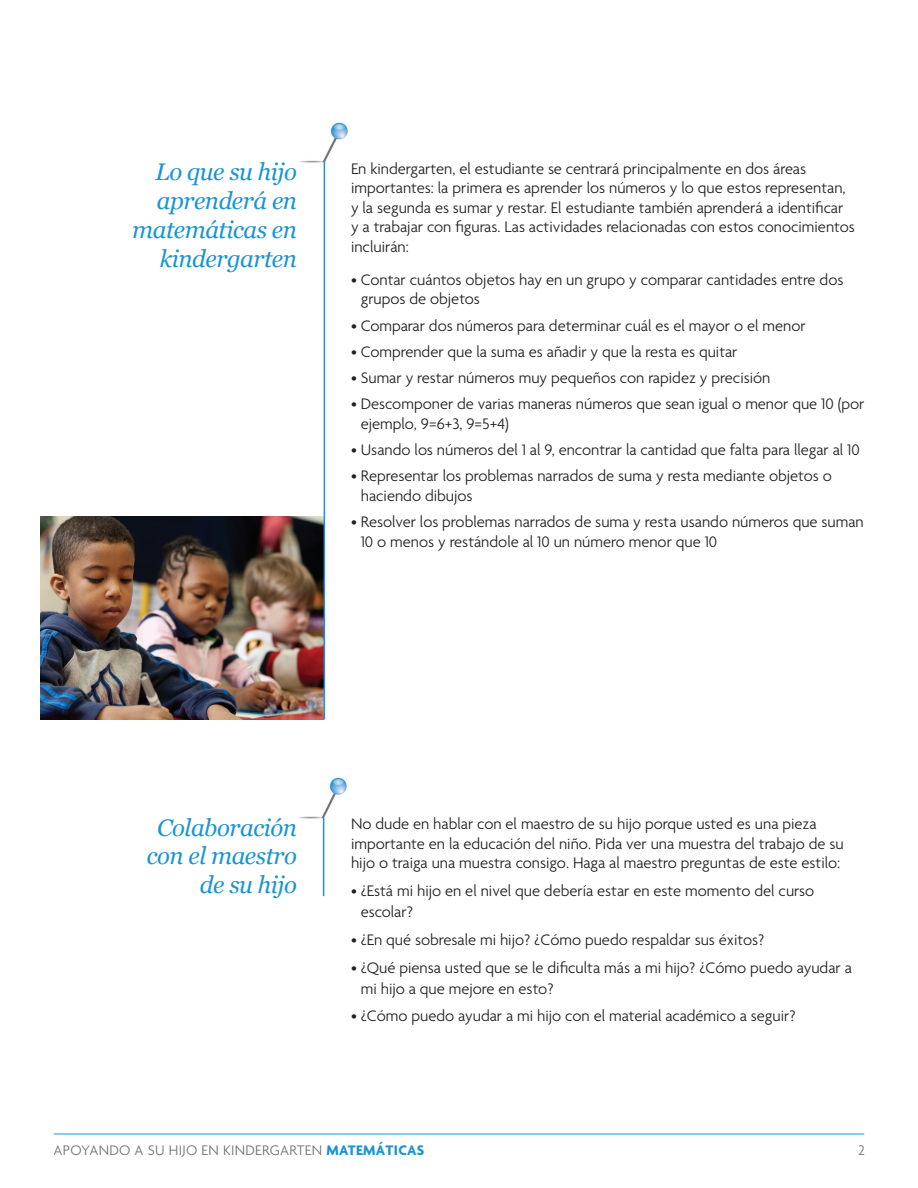
<style>
.page{position:relative;width:918px;height:1188px;background:#fff}
.page>*{position:absolute;margin:0;border:0;box-sizing:border-box;transform-origin:0 0}
.Call_Out{font:italic 24px/28.8px "Georgia";letter-spacing:-.02em;color:#1c94d2;text-align:right}
.Body_Copy{font:300 16.5px/19.5px "Agenda";color:#231f20}
.Bullet_Copy{font:300 16.5px/21px "Agenda";color:#231f20}
.t1{font:300 15px "Agenda";letter-spacing:.02em;color:#717074}
.s1{font-weight:700;color:#1c94d2}
</style>
<div class="page">
<img style="left:298px;top:777px;width:49px;height:43px">
<img style="left:299px;top:122px;width:49px;height:43px">
<img style="left:40px;top:517px;width:284px;height:203px">
<hr style="left:324px;top:162px;width:1px;height:557px;background:#1c94d2">
<hr style="left:323px;top:818px;width:1px;height:78px;background:#1c94d2">
<hr style="left:54px;top:1134px;width:810px;height:1px;background:#1c94d2">
<p class="Call_Out" style="left:132px;top:158px;width:166px">Lo que su hijo aprenderá en matemáticas en kindergarten</p>
<p class="Body_Copy" style="left:351px;top:160px;width:505px">En kindergarten, el estudiante se centrará principalmente en dos áreas importantes: la primera es aprender los números y lo que estos representan, y la segunda es sumar y restar. El estudiante también aprenderá a identificar y a trabajar con figuras. Las actividades relacionadas con estos conocimientos incluirán:</p>
<p class="Body_Copy" style="left:361px;top:271px;width:484px;text-indent:-10px">• Contar cuántos objetos hay en un grupo y comparar cantidades entre dos grupos de objetos</p>
<p class="Body_Copy" style="left:351px;top:317px;width:456px">• Comparar dos números para determinar cuál es el mayor o el menor</p>
<p class="Body_Copy" style="left:351px;top:343px;width:388px">• Comprender que la suma es añadir y que la resta es quitar</p>
<p class="Body_Copy" style="left:351px;top:369px;width:421px">• Sumar y restar números muy pequeños con rapidez y precisión</p>
<p class="Body_Copy" style="left:361px;top:395px;width:505px;text-indent:-10px">• Descomponer de varias maneras números que sean igual o menor que 10 (por ejemplo, 9=6+3, 9=5+4)</p>
<p class="Body_Copy" style="left:351px;top:441px;width:510px">• Usando los números del 1 al 9, encontrar la cantidad que falta para llegar al 10</p>
<p class="Body_Copy" style="left:361px;top:467px;width:473px;text-indent:-10px">• Representar los problemas narrados de suma y resta mediante objetos o haciendo dibujos</p>
<p class="Body_Copy" style="left:361px;top:513px;width:505px;text-indent:-10px">• Resolver los problemas narrados de suma y resta usando números que suman<br>10 o menos y restándole al 10 un número menor que 10</p>
<p class="Call_Out" style="left:147px;top:813px;width:152px">Colaboración con el maestro de su hijo</p>
<p class="Body_Copy" style="left:351px;top:815px;width:494px">No dude en hablar con el maestro de su hijo porque usted es una pieza importante en la educación del niño. Pida ver una muestra del trabajo de su hijo o traiga una muestra consigo. Haga al maestro preguntas de este estilo:</p>
<p class="Bullet_Copy" style="left:361px;top:881px;width:455px;text-indent:-10px">• ¿Está mi hijo en el nivel que debería estar en este momento del curso escolar?</p>
<p class="Bullet_Copy" style="left:351px;top:930px;width:415px">• ¿En qué sobresale mi hijo? ¿Cómo puedo respaldar sus éxitos?</p>
<p class="Bullet_Copy" style="left:361px;top:958px;width:493px;text-indent:-10px">• ¿Qué piensa usted que se le dificulta más a mi hijo? ¿Cómo puedo ayudar a mi hijo a que mejore en esto?</p>
<p class="Bullet_Copy" style="left:351px;top:1007px;width:446px">• ¿Cómo puedo ayudar a mi hijo con el material académico a seguir?</p>
<p class="t1" style="left:54px;top:1142px;width:372px">APOYANDO A SU HIJO EN KINDERGARTEN <span class="s1">MATEMÁTICAS</span></p>
<p class="t1" style="left:858px;top:1142px;width:8px">2</p>
</div>
